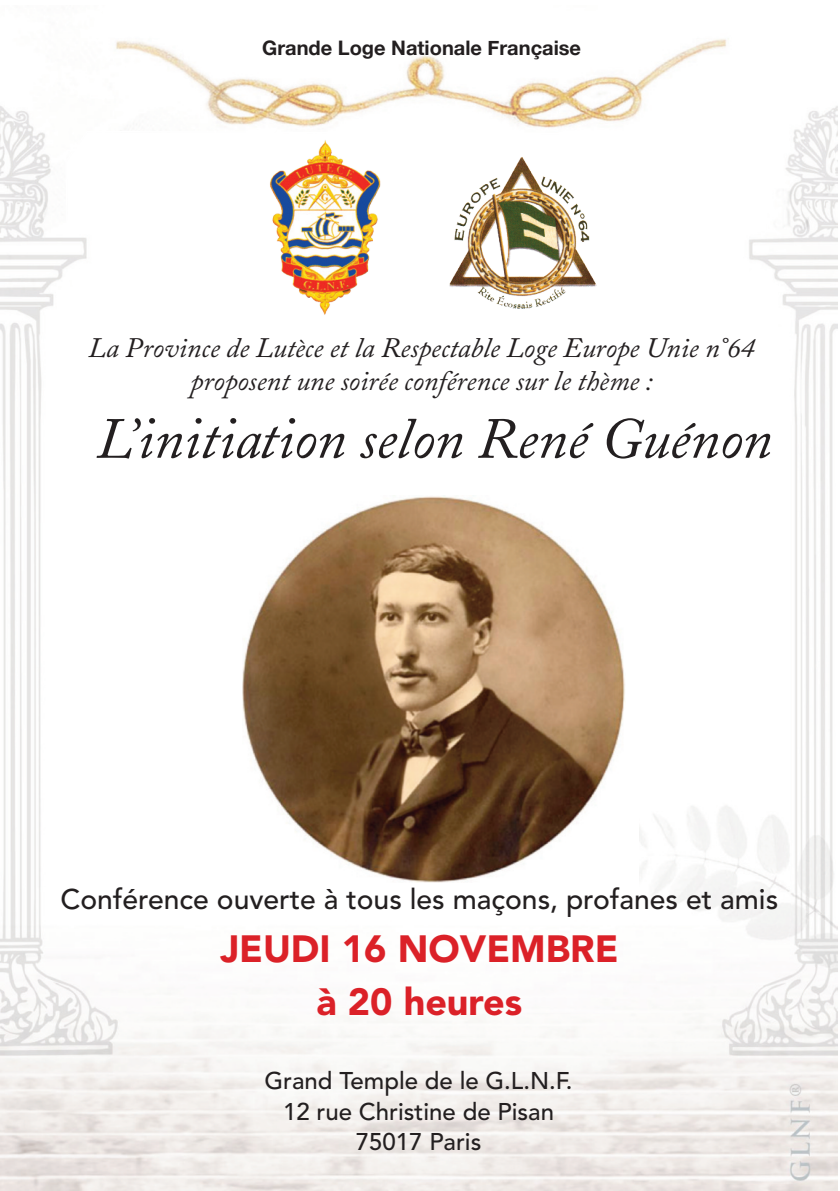
<style>
.page{position:relative;width:840px;height:1191px;background:#fff}
.page>*{position:absolute;margin:0;border:0;box-sizing:border-box;transform-origin:0 0}
.t1{font:57.6px "Adobe Caslon Italic Os F";color:#231f20}
.t2{font:900 37.6px/53px "Avenir";color:#db2128;text-align:center}
.t3{font:500 28.2px "Avenir";color:#231f20}
.t4{font:italic 28px/33.6px "Adobe Caslon Pro";color:#231f20;text-align:center}
.t5{font:500 24px/30px "Avenir";color:#231f20;text-align:center}
.t6{font:700 20px "Helvetica Neue";color:#231f20}
</style>
<div class="page">
<img style="left:0;top:39px;width:837px;height:1152px">
<svg style="left:65px;top:131px;width:722px;height:220px"></svg>
<div style="left:230px;top:267px;width:408px;height:639px;background:#fff"></div>
<img style="left:242px;top:495px;width:383px;height:387px">
<img style="left:434px;top:150px;width:176px;height:159px">
<img style="left:265px;top:134px;width:118px;height:181px">
<p class="t6" style="left:262px;top:36px;width:320px">Grande Loge Nationale Française</p>
<p class="t4" style="left:88px;top:334px;width:667px">La Province de Lutèce et la Respectable Loge Europe Unie n°64 proposent une soirée conférence sur le thème :</p>
<h1 class="t1" style="left:96px;top:419px;width:676px">L’initiation selon René Guénon</h1>
<p class="t3" style="left:61px;top:875px;width:718px">Conférence ouverte à tous les maçons, profanes et amis</p>
<h2 class="t2" style="left:220px;top:921px;width:399px">JEUDI 16 NOVEMBRE à 20 heures</h2>
<p class="t5" style="left:264px;top:1064px;width:309px">Grand Temple de le G.L.N.F.<br>12 rue Christine de Pisan<br>75017 Paris</p>
</div>
